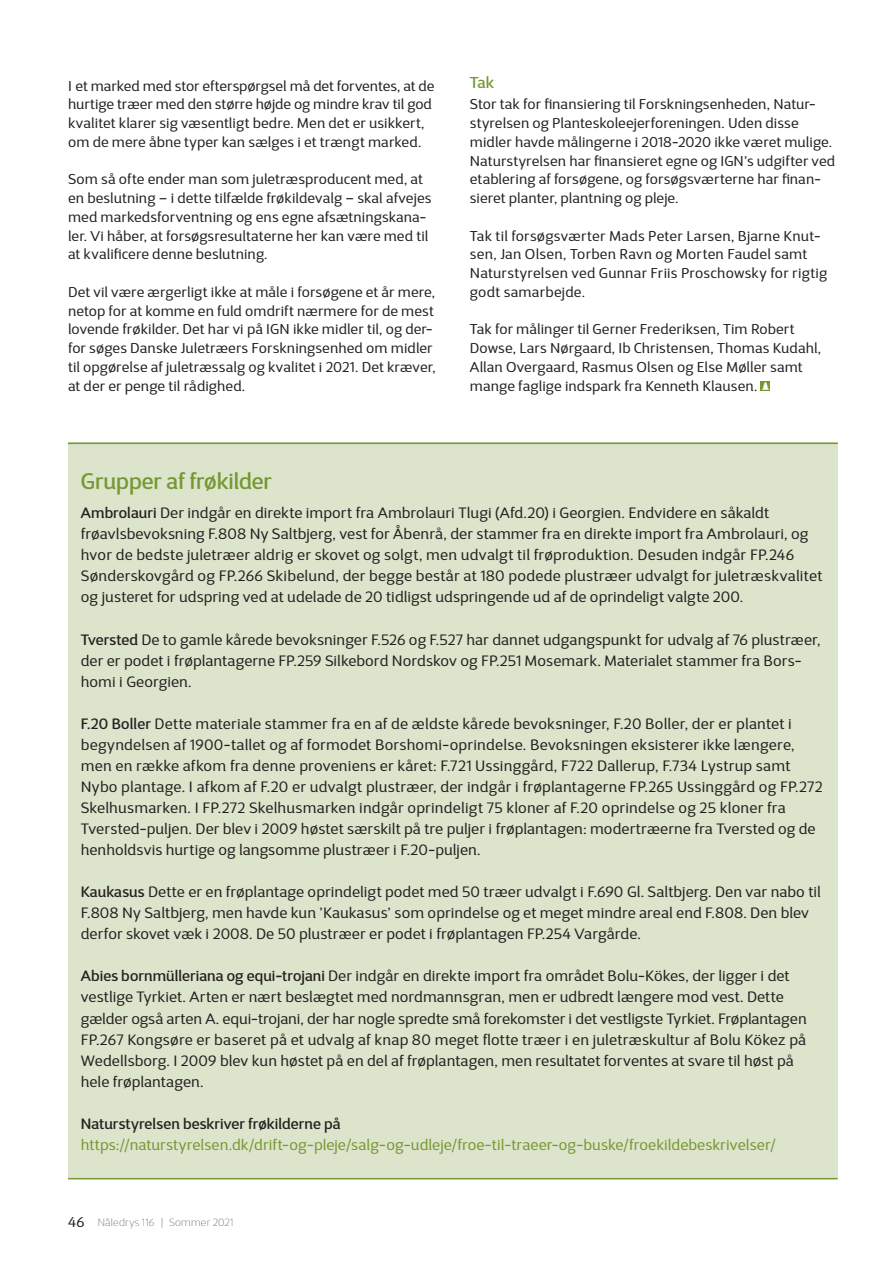
<style>
.page{position:relative;width:893px;height:1263px;background:#fff}
.page>*{position:absolute;margin:0;border:0;box-sizing:border-box;transform-origin:0 0}
.t1{font:500 22.5px "D Sari";color:#759832}
.t2{font:500 15.75px "D Sari";color:#759832}
.t3{font:15px/21px "D Sari";letter-spacing:.015em;color:#231f20}
.t4{font:15px "D Sari";letter-spacing:.015em;color:#759832}
.t5{font:500 15px "D Sari";letter-spacing:.01em;color:#231f20}
.t6{font:14.25px/18.8px "D Sari";letter-spacing:.01em;color:#231f20}
.t7{font:100 10.5px "D Sari";letter-spacing:.02em;color:#6c6d70}
.s1{font-weight:500}
.s2{font-weight:400;font-size:14.25px;color:#231f20}
</style>
<div class="page">
<hr style="left:892px;top:731px;width:1px;height:451px;background:#cbcdd4">
<div style="left:68px;top:442px;width:770px;height:736px;background:#dce4cb"></div>
<hr style="left:68px;top:443px;width:770px;height:1px;background:#759832">
<hr style="left:68px;top:1178px;width:770px;height:1px;background:#759832">
<div style="left:761px;top:381px;width:9px;height:10px;background:#759832"></div>
<svg style="left:762px;top:382px;width:7px;height:8px"></svg>
<p class="t6" style="left:68px;top:76px;width:368px">I et marked med stor efterspørgsel må det forventes, at de hurtige træer med den større højde og mindre krav til god kvalitet klarer sig væsentligt bedre. Men det er usikkert, om de mere åbne typer kan sælges i et trængt marked.</p>
<p class="t6" style="left:68px;top:170px;width:365px">Som så ofte ender man som juletræsproducent med, at en beslutning – i dette tilfælde frøkildevalg – skal afvejes med markedsforventning og ens egne afsætningskana&shy;ler. Vi håber, at forsøgsresultaterne her kan være med til at kvalificere denne beslutning.</p>
<p class="t6" style="left:68px;top:282px;width:369px">Det vil være ærgerligt ikke at måle i forsøgene et år mere, netop for at komme en fuld omdrift nærmere for de mest lovende frøkilder. Det har vi på IGN ikke midler til, og der&shy;for søges Danske Juletræers Forskningsenhed om midler til opgørelse af juletræssalg og kvalitet i 2021. Det kræver, at der er penge til rådighed.</p>
<p class="t2" style="left:470px;top:73px;width:26px">Tak</p>
<p class="t6" style="left:470px;top:95px;width:367px">Stor tak for finansiering til Forskningsenheden, Natur&shy;styrelsen og Planteskoleejerforeningen. Uden disse midler havde målingerne i 2018-2020 ikke været mulige.<br>Naturstyrelsen har finansieret egne og IGN’s udgifter ved etablering af forsøgene, og forsøgsværterne har finan&shy;sieret planter, plantning og pleje.</p>
<p class="t6" style="left:470px;top:226px;width:359px">Tak til forsøgsværter Mads Peter Larsen, Bjarne Knut&shy;sen, Jan Olsen, Torben Ravn og Morten Faudel samt Naturstyrelsen ved Gunnar Friis Proschowsky for rigtig godt samarbejde.</p>
<p class="t6" style="left:470px;top:320px;width:353px">Tak for målinger til Gerner Frederiksen, Tim Robert Dowse, Lars Nørgaard, Ib Christensen, Thomas Kudahl, Allan Overgaard, Rasmus Olsen og Else Møller samt mange faglige indspark fra Kenneth Klausen.</p>
<h1 class="t1" style="left:81px;top:467px;width:193px">Grupper af frøkilder</h1>
<p class="t3" style="left:81px;top:503px;width:743px"><span class="s1">Ambrolauri</span> Der indgår en direkte import fra Ambrolauri Tlugi (Afd.20) i Georgien. Endvidere en såkaldt frøavlsbevoksning F.808 Ny Saltbjerg, vest for Åbenrå, der stammer fra en direkte import fra Ambrolauri, og hvor de bedste juletræer aldrig er skovet og solgt, men udvalgt til frøproduktion. Desuden indgår FP.246<br>Sønderskovgård og FP.266 Skibelund, der begge består at 180 podede plustræer udvalgt for juletræskvalitet og justeret for udspring ved at udelade de 20 tidligst udspringende ud af de oprindeligt valgte 200.</p>
<p class="t3" style="left:81px;top:629px;width:741px"><span class="s1">Tversted</span> De to gamle kårede bevoksninger F.526 og F.527 har dannet udgangspunkt for udvalg af 76 plustræer, der er podet i frøplantagerne FP.259 Silkebord Nordskov og FP.251 Mosemark. Materialet stammer fra Bors&shy;homi i Georgien.</p>
<p class="t3" style="left:81px;top:713px;width:743px"><span class="s1">F.20 Boller</span> Dette materiale stammer fra en af de ældste kårede bevoksninger, F.20 Boller, der er plantet i begyndelsen af 1900-tallet og af formodet Borshomi-oprindelse. Bevoksningen eksisterer ikke længere, men en række afkom fra denne proveniens er kåret: F.721 Ussinggård, F722 Dallerup, F.734 Lystrup samt Nybo plantage. I afkom af F.20 er udvalgt plustræer, der indgår i frøplantagerne FP.265 Ussinggård og FP.272<br>Skelhusmarken. I FP.272 Skelhusmarken indgår oprindeligt 75 kloner af F.20 oprindelse og 25 kloner fra Tversted-puljen. Der blev i 2009 høstet særskilt på tre puljer i frøplantagen: modertræerne fra Tversted og de henholdsvis hurtige og langsomme plustræer i F.20-puljen.</p>
<p class="t3" style="left:81px;top:881px;width:741px"><span class="s1">Kaukasus</span> Dette er en frøplantage oprindeligt podet med 50 træer udvalgt i F.690 Gl. Saltbjerg. Den var nabo til<br>F.808 Ny Saltbjerg, men havde kun ’Kaukasus’ som oprindelse og et meget mindre areal end F.808. Den blev derfor skovet væk i 2008. De 50 plustræer er podet i frøplantagen FP.254 Vargårde.</p>
<p class="t3" style="left:81px;top:966px;width:727px"><span class="s1">Abies bornmülleriana og equi-trojani</span> Der indgår en direkte import fra området Bolu-Kökes, der ligger i det vestlige Tyrkiet. Arten er nært beslægtet med nordmannsgran, men er udbredt længere mod vest. Dette gælder også arten A. equi-trojani, der har nogle spredte små forekomster i det vestligste Tyrkiet. Frøplantagen FP.267 Kongsøre er baseret på et udvalg af knap 80 meget flotte træer i en juletræskultur af Bolu Kökez på Wedellsborg. I 2009 blev kun høstet på en del af frøplantagen, men resultatet forventes at svare til høst på hele frøplantagen.</p>
<p class="t5" style="left:81px;top:1114px;width:261px">Naturstyrelsen beskriver frøkilderne på</p>
<p class="t4" style="left:81px;top:1135px;width:696px">https://naturstyrelsen.dk/drift-og-pleje/salg-og-udleje/froe-til-traeer-og-buske/froekildebeskrivelser/</p>
<p class="t7" style="left:68px;top:1216px;width:167px"><span class="s2">46</span> Nåledrys 116 | Sommer 2021</p>
</div>
